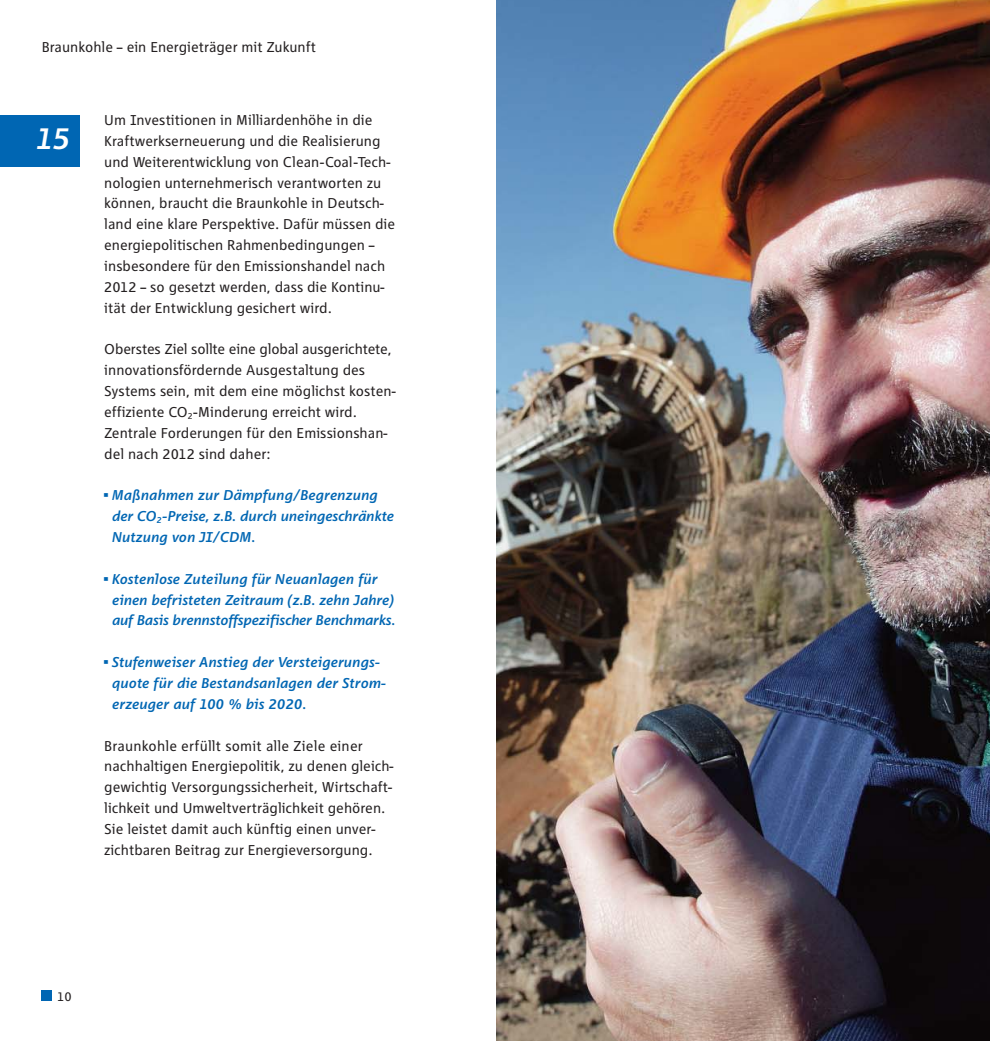
<style>
.page{position:relative;width:991px;height:1042px;background:#fff}
.page>*{position:absolute;margin:0;border:0;box-sizing:border-box;transform-origin:0 0}
.t1{font:italic 500 31.5px "RWE Corporate";color:#fff}
.t2{font:14.88px/20.8px "RWE Corporate";color:#231f20}
.t3{font:italic 500 14.88px/20.8px "RWE Corporate";color:#0066b3}
.t4{font:13.12px "RWE Corporate";color:#231f20}
</style>
<div class="page">
<div style="left:42px;top:990px;width:10px;height:10px;background:#0066b3"></div>
<img style="left:496px;top:0;width:493px;height:1040px">
<div style="left:0;top:115px;width:79px;height:52px;background:#0066b3"></div>
<p class="t2" style="left:42px;top:38px;width:276px">Braunkohle – ein Energieträger mit Zukunft</p>
<h1 class="t1" style="left:36px;top:126px;width:36px">15</h1>
<p class="t2" style="left:104px;top:111px;width:292px">Um Investitionen in Milliardenhöhe in die Kraftwerkserneuerung und die Realisierung und Weiterentwicklung von Clean-Coal-Tech&shy;nologien unternehmerisch verantworten zu können, braucht die Braunkohle in Deutsch&shy;land eine klare Perspektive. Dafür müssen die energiepolitischen Rahmenbedingungen – insbesondere für den Emissionshandel nach 2012 – so gesetzt werden, dass die Kontinu&shy;ität der Entwicklung gesichert wird.</p>
<p class="t2" style="left:104px;top:340px;width:293px">Oberstes Ziel sollte eine global ausgerichtete, innovationsfördernde Ausgestaltung des Systems sein, mit dem eine möglichst kosten - effiziente CO<sub>2</sub>-Minderung erreicht wird.<br>Zentrale Forderungen für den Emissionshan&shy;del nach 2012 sind daher:</p>
<p class="t3" style="left:112px;top:486px;width:283px;text-indent:-8px">• Maßnahmen zur Dämpfung/Begrenzung der CO<sub>2</sub>-Preise, z.B. durch uneingeschränkte<br>Nutzung von JI/CDM.</p>
<p class="t3" style="left:112px;top:569px;width:285px;text-indent:-8px">• Kostenlose Zuteilung für Neuanlagen für einen befristeten Zeitraum (z.B. zehn Jahre) auf Basis brennstoffspezifischer Benchmarks.</p>
<p class="t3" style="left:112px;top:653px;width:275px;text-indent:-8px">• Stufenweiser Anstieg der Versteigerungs&shy;quote für die Bestandsanlagen der Strom - erzeuger auf 100 % bis 2020.</p>
<p class="t2" style="left:104px;top:736px;width:291px">Braunkohle erfüllt somit alle Ziele einer nachhaltigen Energiepolitik, zu denen gleich&shy;gewichtig Versorgungssicherheit, Wirtschaft&shy;lichkeit und Umweltverträglichkeit gehören.<br>Sie leistet damit auch künftig einen unver&shy;zichtbaren Beitrag zur Energieversorgung.</p>
<p class="t4" style="left:57px;top:991px;width:16px">10</p>
</div>
